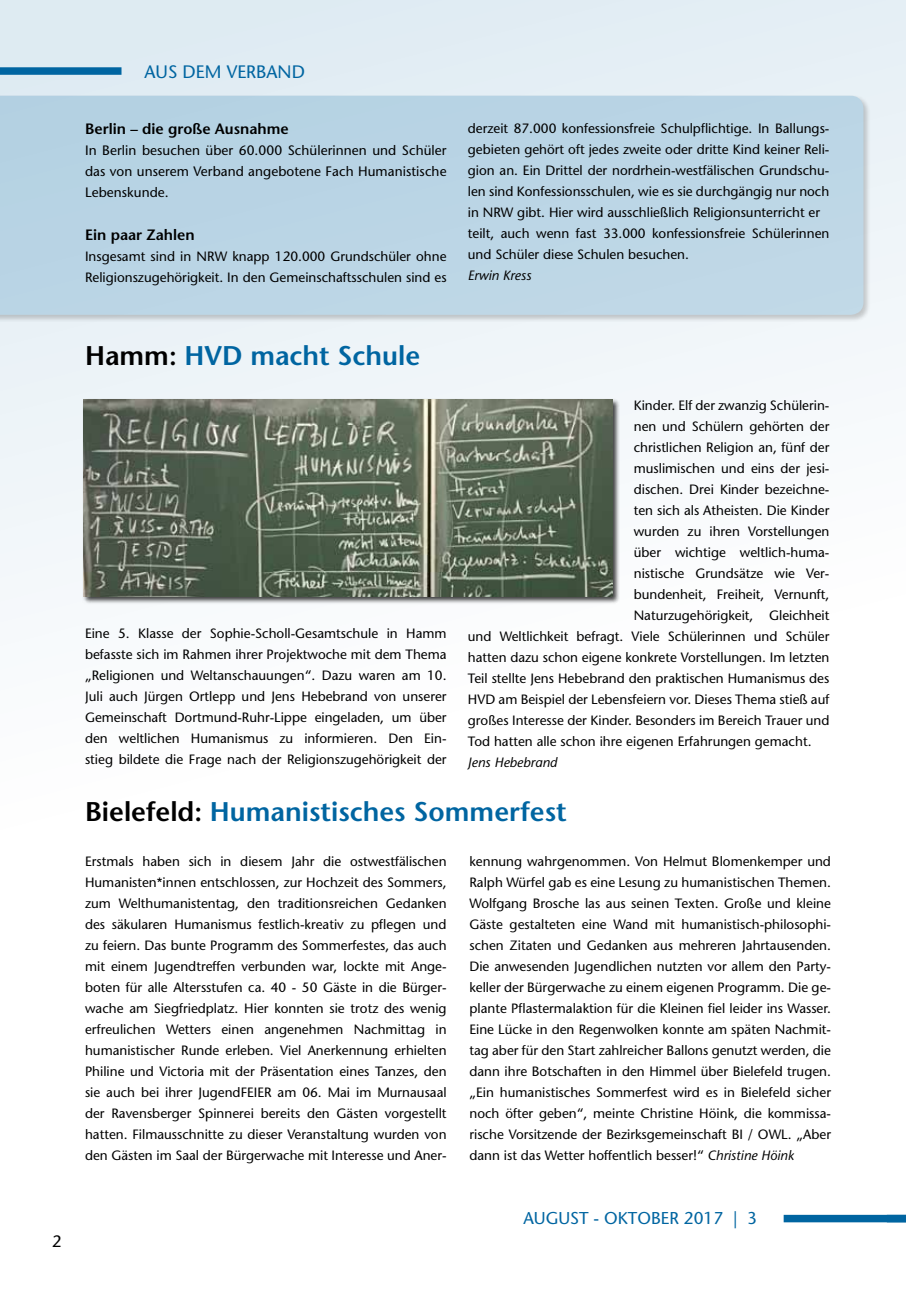
<style>
.page{position:relative;width:906px;height:1289px;background:#fff}
.page>*{position:absolute;margin:0;border:0;box-sizing:border-box;transform-origin:0 0}
.t1{font:600 27px "Stone Sans Std";color:#0065a1}
.t2{font:500 18px "Stone Sans Std";color:#0065a1}
.t3{font:500 17.1px "Stone Sans Std";color:#0065a1}
.t4{font:500 16.5px "Stone Sans Std";color:#000}
.t5{font:600 15px "Stone Sans Std";color:#000}
.t6{font:500 13.65px/21px "Stone Sans Std";letter-spacing:.005em;color:#000;text-align:justify}
.t7{font:500 13.5px/21px "Stone Sans Std";color:#000;text-align:justify}
.t8{font:italic 500 13.5px "Stone Sans Std";color:#000}
.s1{color:#000}
.s2{font-style:italic}
</style>
<div class="page">
<div style="left:0;top:0;width:906px;height:1288px;background:linear-gradient(to bottom,#e9f1f6,#fff)"></div>
<div style="left:0;top:67px;width:121px;height:8px;background:#0065a1"></div>
<div style="left:783px;top:1214px;width:123px;height:8px;background:#0065a1"></div>
<svg style="left:0;top:94px;width:871px;height:228px;background:#d6dde2"></svg>
<div style="left:0;top:96px;width:863px;height:219px;background:#bad5e5"></div>
<div style="left:82px;top:398px;width:538px;height:206px;background:#000;opacity:.75"></div>
<img style="left:84px;top:399px;width:528px;height:197px">
<p class="t4" style="left:52px;top:1231px;width:11px">2</p>
<h2 class="t2" style="left:145px;top:61px;width:162px">AUS DEM VERBAND</h2>
<p class="t5" style="left:85px;top:120px;width:205px">Berlin – die große Ausnahme</p>
<p class="t6" style="left:85px;top:140px;width:363px">In Berlin besuchen über 60.000 Schülerinnen und Schüler das von unserem Verband angebotene Fach Humanistische Lebenskunde.</p>
<p class="t5" style="left:85px;top:225px;width:111px">Ein paar Zahlen</p>
<p class="t7" style="left:85px;top:245px;width:363px">Insgesamt sind in NRW knapp 120.000 Grundschüler ohne<br>Religionszugehörigkeit. In den Gemeinschaftsschulen sind es</p>
<p class="t7" style="left:468px;top:118px;width:363px;text-align:left">derzeit 87.000 konfessionsfreie Schulpflichtige. In Ballungs&shy;gebieten gehört oft jedes zweite oder dritte Kind keiner Reli&shy;gion an. Ein Drittel der nordrhein-westfälischen Grundschu&shy;len sind Konfessionsschulen, wie es sie durchgängig nur noch in NRW gibt. Hier wird ausschließlich Religionsunterricht er teilt, auch wenn fast 33.000 konfessionsfreie Schülerinnen und Schüler diese Schulen besuchen.</p>
<p class="t8" style="left:468px;top:268px;width:65px">Erwin Kress</p>
<h1 class="t1" style="left:85px;top:339px;width:336px"><span class="s1">Hamm:</span> HVD macht Schule</h1>
<p class="t7" style="left:85px;top:623px;width:363px">Eine 5. Klasse der Sophie-Scholl-Gesamtschule in Hamm befasste sich im Rahmen ihrer Projektwoche mit dem Thema „Religionen und Weltanschauungen“. Dazu waren am 10.<br>Juli auch Jürgen Ortlepp und Jens Hebebrand von unserer Gemeinschaft Dortmund-Ruhr-Lippe eingeladen, um über den weltlichen Humanismus zu informieren. Den Ein&shy;stieg bildete die Frage nach der Religionszugehörigkeit der</p>
<p class="t7" style="left:634px;top:394px;width:197px">Kinder. Elf der zwanzig Schülerin-</p>
<p class="t7" style="left:634px;top:415px;width:197px">nen und Schülern gehörten der</p>
<p class="t7" style="left:634px;top:436px;width:197px">christlichen Religion an, fünf der</p>
<p class="t7" style="left:634px;top:457px;width:197px">muslimischen und eins der jesi-</p>
<p class="t7" style="left:634px;top:478px;width:197px">dischen. Drei Kinder bezeichne-</p>
<p class="t7" style="left:634px;top:499px;width:197px">ten sich als Atheisten. Die Kinder</p>
<p class="t7" style="left:634px;top:520px;width:197px">wurden zu ihren Vorstellungen</p>
<p class="t7" style="left:634px;top:541px;width:197px">über wichtige weltlich-huma-</p>
<p class="t7" style="left:634px;top:562px;width:197px">nistische Grundsätze wie Ver-</p>
<p class="t7" style="left:634px;top:583px;width:197px">bundenheit, Freiheit, Vernunft,</p>
<p class="t7" style="left:634px;top:604px;width:197px">Naturzugehörigkeit, Gleichheit</p>
<p class="t7" style="left:468px;top:625px;width:363px">und Weltlichkeit befragt. Viele Schülerinnen und Schüler</p>
<p class="t7" style="left:468px;top:646px;width:363px">hatten dazu schon eigene konkrete Vorstellungen. Im letzten</p>
<p class="t7" style="left:468px;top:667px;width:363px">Teil stellte Jens Hebebrand den praktischen Humanismus des</p>
<p class="t7" style="left:468px;top:688px;width:363px">HVD am Beispiel der Lebensfeiern vor. Dieses Thema stieß auf</p>
<p class="t7" style="left:468px;top:709px;width:363px">großes Interesse der Kinder. Besonders im Bereich Trauer und</p>
<p class="t7" style="left:468px;top:730px;width:345px">Tod hatten alle schon ihre eigenen Erfahrungen gemacht.</p>
<p class="t8" style="left:468px;top:754px;width:91px">Jens Hebebrand</p>
<h1 class="t1" style="left:85px;top:795px;width:483px"><span class="s1">Bielefeld:</span> Humanistisches Sommerfest</h1>
<p class="t7" style="left:85px;top:850px;width:363px">Erstmals haben sich in diesem Jahr die ostwestfälischen Humanisten*innen entschlossen, zur Hochzeit des Sommers, zum Welthumanistentag, den traditionsreichen Gedanken des säkularen Humanismus festlich-kreativ zu pflegen und zu feiern. Das bunte Programm des Sommerfestes, das auch mit einem Jugendtreffen verbunden war, lockte mit Ange&shy;boten für alle Altersstufen ca. 40 - 50 Gäste in die Bürger&shy;wache am Siegfriedplatz. Hier konnten sie trotz des wenig erfreulichen Wetters einen angenehmen Nachmittag in humanistischer Runde erleben. Viel Anerkennung erhielten Philine und Victoria mit der Präsentation eines Tanzes, den sie auch bei ihrer JugendFEIER am 06. Mai im Murnausaal der Ravensberger Spinnerei bereits den Gästen vorgestellt hatten. Filmausschnitte zu dieser Veranstaltung wurden von den Gästen im Saal der Bürgerwache mit Interesse und Aner-</p>
<p class="t7" style="left:469px;top:851px;width:363px">kennung wahrgenommen. Von Helmut Blomenkemper und Ralph Würfel gab es eine Lesung zu humanistischen Themen.<br>Wolfgang Brosche las aus seinen Texten. Große und kleine Gäste gestalteten eine Wand mit humanistisch-philosophi&shy;schen Zitaten und Gedanken aus mehreren Jahrtausenden.<br>Die anwesenden Jugendlichen nutzten vor allem den Party&shy;keller der Bürgerwache zu einem eigenen Programm. Die ge&shy;plante Pflastermalaktion für die Kleinen fiel leider ins Wasser.<br>Eine Lücke in den Regenwolken konnte am späten Nachmit&shy;tag aber für den Start zahlreicher Ballons genutzt werden, die dann ihre Botschaften in den Himmel über Bielefeld trugen. „Ein humanistisches Sommerfest wird es in Bielefeld sicher noch öfter geben“, meinte Christine Höink, die kommissa&shy;rische Vorsitzende der Bezirksgemeinschaft BI / OWL. „Aber dann ist das Wetter hoffentlich besser!“ <span class="s2">Christine Höink</span></p>
<p class="t3" style="left:523px;top:1207px;width:235px">AUGUST - OKTOBER 2017 | 3</p>
</div>
